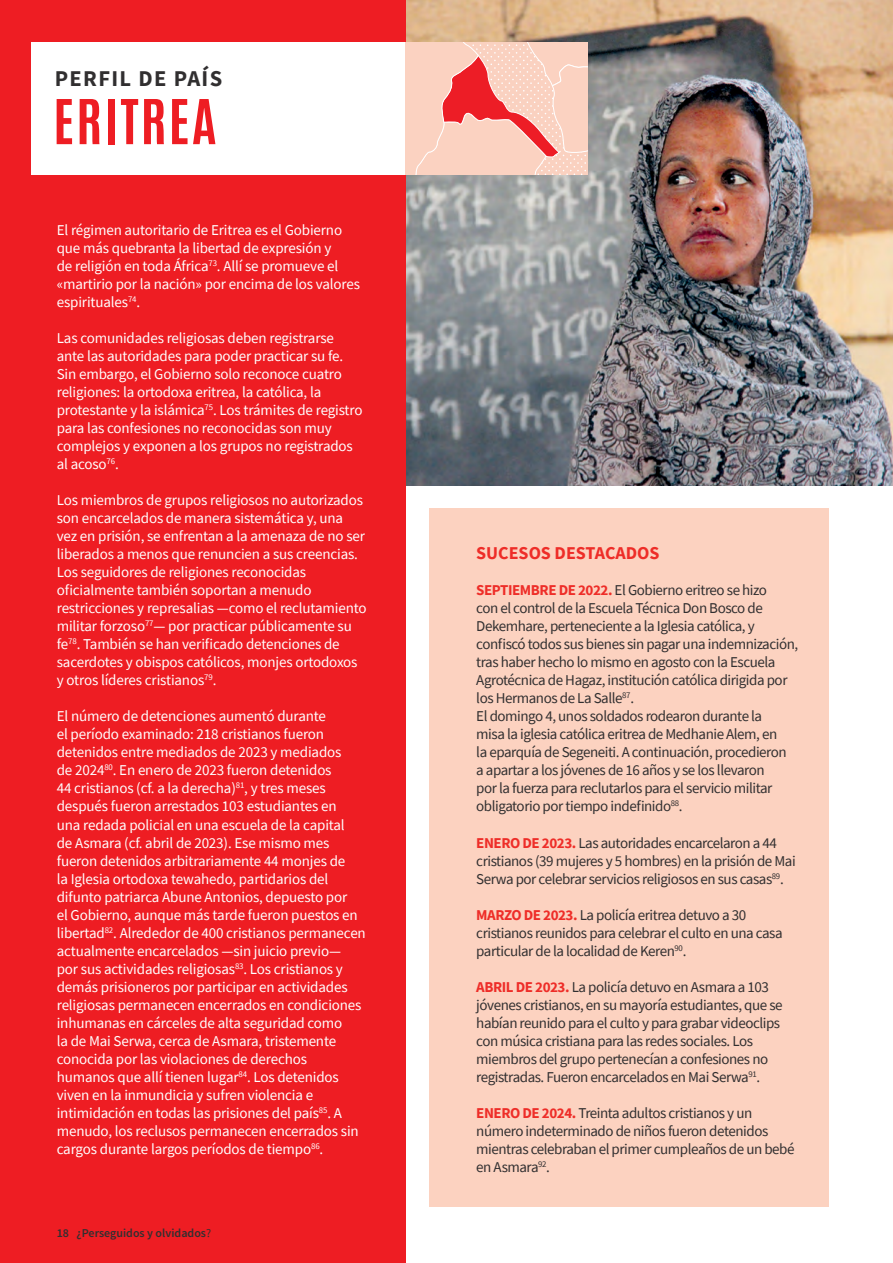
<style>
.page{position:relative;width:893px;height:1263px;background:#fff}
.page>*{position:absolute;margin:0;border:0;box-sizing:border-box;transform-origin:0 0}
.t1{font:700 52.5px "Antonio";letter-spacing:.04em;color:#ee1d23}
.t2{font:700 22.5px "Source Sans Pro";letter-spacing:.06em;color:#312f30}
.t3{font:700 18px "Source Sans Pro";color:#ee2d28}
.t4{font:15px/18px "Source Sans Pro";letter-spacing:-.01em;color:#fff}
.t5{font:15px/18px "Source Sans Pro";letter-spacing:-.03em;color:#312f30}
.t6{font:600 12px "Source Sans Pro";color:#312f30}
.s1{font-weight:400}
.s2{font-weight:700;color:#ee2d28}
</style>
<div class="page">
<img style="left:406px;top:0;width:486px;height:486px">
<div style="left:0;top:0;width:406px;height:1262px;background:#ee1d23"></div>
<div style="left:429px;top:508px;width:399px;height:698px;background:#fcd2c0"></div>
<div style="left:31px;top:42px;width:374px;height:132px;background:#fff"></div>
<svg style="left:405px;top:42px;width:182px;height:132px;background:#f9bbaf"></svg>
<h2 class="t2" style="left:55px;top:63px;width:169px">PERFIL DE PAÍS</h2>
<h1 class="t1" style="left:53px;top:82px;width:165px">ERITREA</h1>
<p class="t4" style="left:57px;top:221px;width:305px">El régimen autoritario de Eritrea es el Gobierno que más quebranta la libertad de expresión y<br>de religión en toda África<sup>73</sup>. Allí se promueve el «martirio por la nación» por encima de los valores espirituales<sup>74</sup>.</p>
<p class="t4" style="left:57px;top:329px;width:307px">Las comunidades religiosas deben registrarse ante las autoridades para poder practicar su fe.<br>Sin embargo, el Gobierno solo reconoce cuatro religiones: la ortodoxa eritrea, la católica, la protestante y la islámica<sup>75</sup>. Los trámites de registro para las confesiones no reconocidas son muy complejos y exponen a los grupos no registrados al acoso<sup>76</sup>.</p>
<p class="t4" style="left:57px;top:491px;width:311px">Los miembros de grupos religiosos no autorizados son encarcelados de manera sistemática y, una vez en prisión, se enfrentan a la amenaza de no ser liberados a menos que renuncien a sus creencias.<br>Los seguidores de religiones reconocidas oficialmente también soportan a menudo restricciones y represalias —como el reclutamiento militar forzoso<sup>77</sup>— por practicar públicamente su fe<sup>78</sup>. También se han verificado detenciones de sacerdotes y obispos católicos, monjes ortodoxos y otros líderes cristianos<sup>79</sup>.</p>
<p class="t4" style="left:57px;top:707px;width:310px">El número de detenciones aumentó durante<br>el período examinado: 218 cristianos fueron detenidos entre mediados de 2023 y mediados<br>de 2024<sup>80</sup>. En enero de 2023 fueron detenidos<br>44 cristianos (cf. a la derecha)<sup>81</sup>, y tres meses después fueron arrestados 103 estudiantes en<br>una redada policial en una escuela de la capital<br>de Asmara (cf. abril de 2023). Ese mismo mes fueron detenidos arbitrariamente 44 monjes de<br>la Iglesia ortodoxa tewahedo, partidarios del difunto patriarca Abune Antonios, depuesto por<br>el Gobierno, aunque más tarde fueron puestos en libertad<sup>82</sup>. Alrededor de 400 cristianos permanecen actualmente encarcelados —sin juicio previo— por sus actividades religiosas<sup>83</sup>. Los cristianos y demás prisioneros por participar en actividades religiosas permanecen encerrados en condiciones inhumanas en cárceles de alta seguridad como<br>la de Mai Serwa, cerca de Asmara, tristemente conocida por las violaciones de derechos humanos que allí tienen lugar<sup>84</sup>. Los detenidos viven en la inmundicia y sufren violencia e intimidación en todas las prisiones del país<sup>85</sup>. A menudo, los reclusos permanecen encerrados sin cargos durante largos períodos de tiempo<sup>86</sup>.</p>
<p class="t6" style="left:57px;top:1225px;width:156px">18 ¿Perseguidos y olvidados<span class="s1">?</span></p>
<p class="t3" style="left:476px;top:541px;width:185px">SUCESOS DESTACADOS</p>
<p class="t5" style="left:476px;top:581px;width:323px"><span class="s2">SEPTIEMBRE DE 2022.</span> El Gobierno eritreo se hizo<br>con el control de la Escuela Técnica Don Bosco de Dekemhare, perteneciente a la Iglesia católica, y confiscó todos sus bienes sin pagar una indemnización, tras haber hecho lo mismo en agosto con la Escuela Agrotécnica de Hagaz, institución católica dirigida por los Hermanos de La Salle<sup>87</sup>.<br>El domingo 4, unos soldados rodearon durante la<br>misa la iglesia católica eritrea de Medhanie Alem, en<br>la eparquía de Segeneiti. A continuación, procedieron<br>a apartar a los jóvenes de 16 años y se los llevaron<br>por la fuerza para reclutarlos para el servicio militar obligatorio por tiempo indefinido<sup>88</sup>.</p>
<p class="t5" style="left:476px;top:833px;width:321px"><span class="s2">ENERO DE 2023.</span> Las autoridades encarcelaron a 44 cristianos (39 mujeres y 5 hombres) en la prisión de Mai<br>Serwa por celebrar servicios religiosos en sus casas<sup>89</sup>.</p>
<p class="t5" style="left:476px;top:905px;width:308px"><span class="s2">MARZO DE 2023.</span> La policía eritrea detuvo a 30 cristianos reunidos para celebrar el culto en una casa particular de la localidad de Keren<sup>90</sup>.</p>
<p class="t5" style="left:476px;top:977px;width:308px"><span class="s2">ABRIL DE 2023.</span> La policía detuvo en Asmara a 103 jóvenes cristianos, en su mayoría estudiantes, que se habían reunido para el culto y para grabar videoclips con música cristiana para las redes sociales. Los miembros del grupo pertenecían a confesiones no registradas. Fueron encarcelados en Mai Serwa<sup>91</sup>.</p>
<p class="t5" style="left:476px;top:1103px;width:319px"><span class="s2">ENERO DE 2024.</span> Treinta adultos cristianos y un número indeterminado de niños fueron detenidos mientras celebraban el primer cumpleaños de un bebé en Asmara<sup>92</sup>.</p>
</div>
